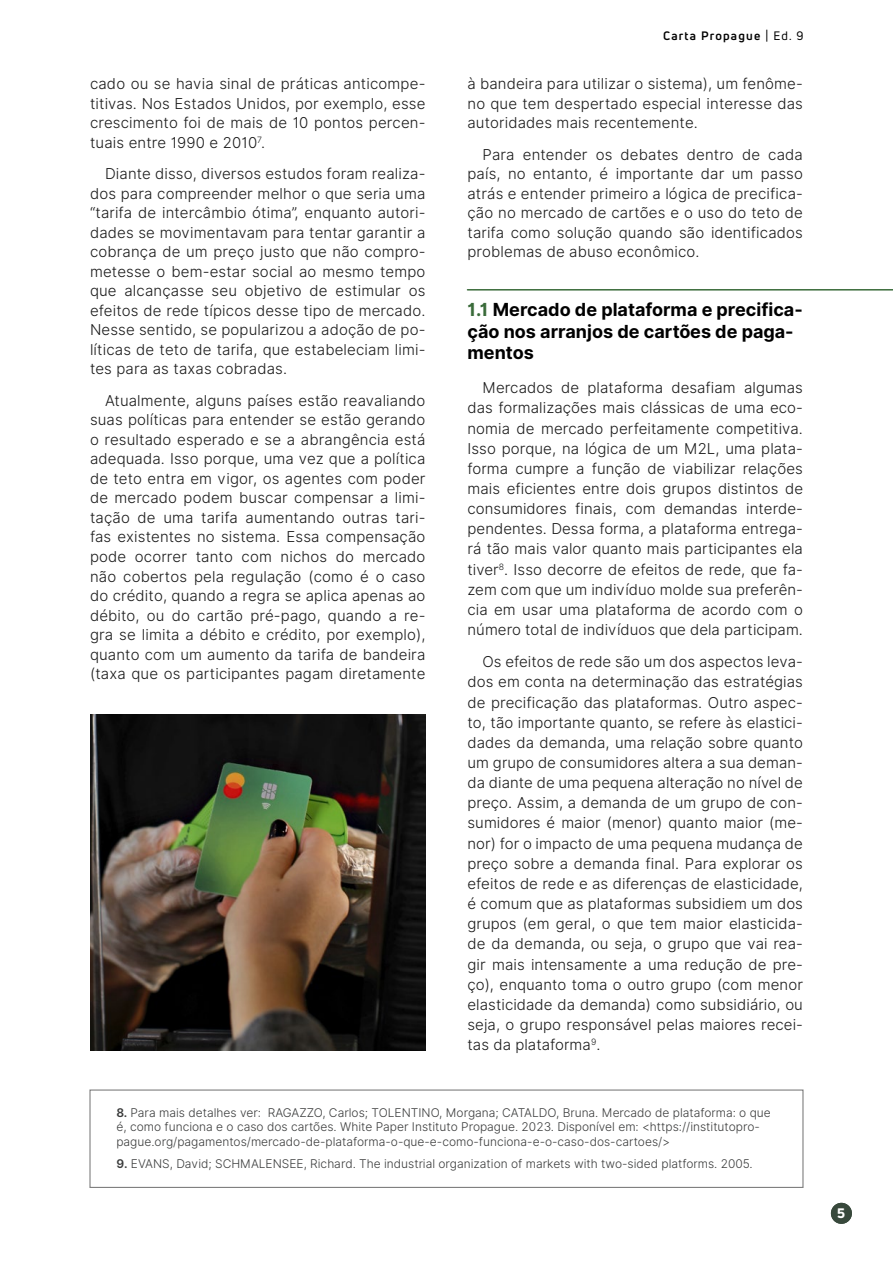
<style>
.page{position:relative;width:893px;height:1263px;background:#fff}
.page>*{position:absolute;margin:0;border:0;box-sizing:border-box;transform-origin:0 0}
.t1{font:700 18px/21.6px "Inter";color:#000}
.t2{font:15px/19.5px "Inter Light BETA";letter-spacing:.01em;color:#1a1a1a;text-align:justify}
.t3{font:800 13.5px "Uni Neue";color:#fff}
.t4{font:12px/14.4px "Inter Light BETA";color:#3a3b3b}
.t5{font:700 12px "Uni Neue";letter-spacing:.1em;color:#000}
.s1{font-weight:400}
.s2{color:#3a6b3a}
.s3{font-family:"Inter";font-weight:600}
</style>
<div class="page">
<img style="left:90px;top:714px;width:335px;height:337px">
<div style="left:831px;top:1203px;width:21px;height:21px;background:#38493c;border-radius:50%"></div>
<hr style="left:467px;top:289px;width:426px;height:2px;background:#3a6b3a">
<div style="left:89px;top:1089px;width:714px;height:99px;border:1px solid #808080"></div>
<p class="t2" style="left:90px;top:74px;width:337px">cado ou se havia sinal de práticas anticompe&shy;titivas. Nos Estados Unidos, por exemplo, esse crescimento foi de mais de 10 pontos percen&shy;tuais entre 1990 e 2010<sup>7</sup>.</p>
<p class="t2" style="left:90px;top:164px;width:337px;text-indent:15px">Diante disso, diversos estudos foram realiza&shy;dos para compreender melhor o que seria uma “tarifa de intercâmbio ótima”, enquanto autori&shy;dades se movimentavam para tentar garantir a cobrança de um preço justo que não compro&shy;metesse o bem-estar social ao mesmo tempo que alcançasse seu objetivo de estimular os efeitos de rede típicos desse tipo de mercado.<br>Nesse sentido, se popularizou a adoção de po&shy;líticas de teto de tarifa, que estabeleciam limi&shy;tes para as taxas cobradas.</p>
<p class="t2" style="left:90px;top:391px;width:337px;text-indent:15px">Atualmente, alguns países estão reavaliando suas políticas para entender se estão gerando o resultado esperado e se a abrangência está adequada. Isso porque, uma vez que a política de teto entra em vigor, os agentes com poder de mercado podem buscar compensar a limi&shy;tação de uma tarifa aumentando outras tari&shy;fas existentes no sistema. Essa compensação pode ocorrer tanto com nichos do mercado não cobertos pela regulação (como é o caso do crédito, quando a regra se aplica apenas ao débito, ou do cartão pré-pago, quando a re&shy;gra se limita a débito e crédito, por exemplo), quanto com um aumento da tarifa de bandeira (taxa que os participantes pagam diretamente</p>
<p class="t5" style="left:663px;top:28px;width:142px">Carta Propague <span class="s1">| Ed. 9</span></p>
<p class="t2" style="left:467px;top:74px;width:337px">à bandeira para utilizar o sistema), um fenôme&shy;no que tem despertado especial interesse das autoridades mais recentemente.</p>
<p class="t2" style="left:467px;top:145px;width:337px;text-indent:15px">Para entender os debates dentro de cada país, no entanto, é importante dar um passo atrás e entender primeiro a lógica de precifica&shy;ção no mercado de cartões e o uso do teto de tarifa como solução quando são identificados problemas de abuso econômico.</p>
<p class="t1" style="left:467px;top:299px;width:337px"><span class="s2">1.1</span> Mercado de plataforma e precifica&shy;ção nos arranjos de cartões de paga&shy;mentos</p>
<p class="t2" style="left:467px;top:378px;width:337px;line-height:20.1px;text-indent:15px">Mercados de plataforma desafiam algumas das formalizações mais clássicas de uma eco&shy;nomia de mercado perfeitamente competitiva.<br>Isso porque, na lógica de um M2L, uma plata&shy;forma cumpre a função de viabilizar relações mais eficientes entre dois grupos distintos de consumidores finais, com demandas interde&shy;pendentes. Dessa forma, a plataforma entrega&shy;rá tão mais valor quanto mais participantes ela tiver<sup>8</sup>. Isso decorre de efeitos de rede, que fa&shy;zem com que um indivíduo molde sua preferên&shy;cia em usar uma plataforma de acordo com o número total de indivíduos que dela participam.</p>
<p class="t2" style="left:467px;top:652px;width:337px;line-height:20.1px;text-indent:15px">Os efeitos de rede são um dos aspectos leva&shy;dos em conta na determinação das estratégias de precificação das plataformas. Outro aspec&shy;to, tão importante quanto, se refere às elastici&shy;dades da demanda, uma relação sobre quanto um grupo de consumidores altera a sua deman&shy;da diante de uma pequena alteração no nível de preço. Assim, a demanda de um grupo de con&shy;sumidores é maior (menor) quanto maior (me&shy;nor) for o impacto de uma pequena mudança de preço sobre a demanda final. Para explorar os efeitos de rede e as diferenças de elasticidade, é comum que as plataformas subsidiem um dos grupos (em geral, o que tem maior elasticida&shy;de da demanda, ou seja, o grupo que vai rea&shy;gir mais intensamente a uma redução de pre&shy;ço), enquanto toma o outro grupo (com menor elasticidade da demanda) como subsidiário, ou seja, o grupo responsável pelas maiores recei&shy;tas da plataforma<sup>9</sup>.</p>
<p class="t4" style="left:116px;top:1106px;width:656px"><span class="s3">8.</span> Para mais detalhes ver: RAGAZZO, Carlos; TOLENTINO, Morgana; CATALDO, Bruna. Mercado de plataforma: o que é, como funciona e o caso dos cartões. White Paper Instituto Propague. 2023. Disponível em: &lt;https://institutopro&shy;pague.org/pagamentos/mercado-de-plataforma-o-que-e-como-funciona-e-o-caso-dos-cartoes/&gt;</p>
<p class="t4" style="left:116px;top:1156px;width:638px"><span class="s3">9.</span> EVANS, David; SCHMALENSEE, Richard. The industrial organization of markets with two-sided platforms. 2005.</p>
<p class="t3" style="left:837px;top:1204px;width:9px">5</p>
</div>
